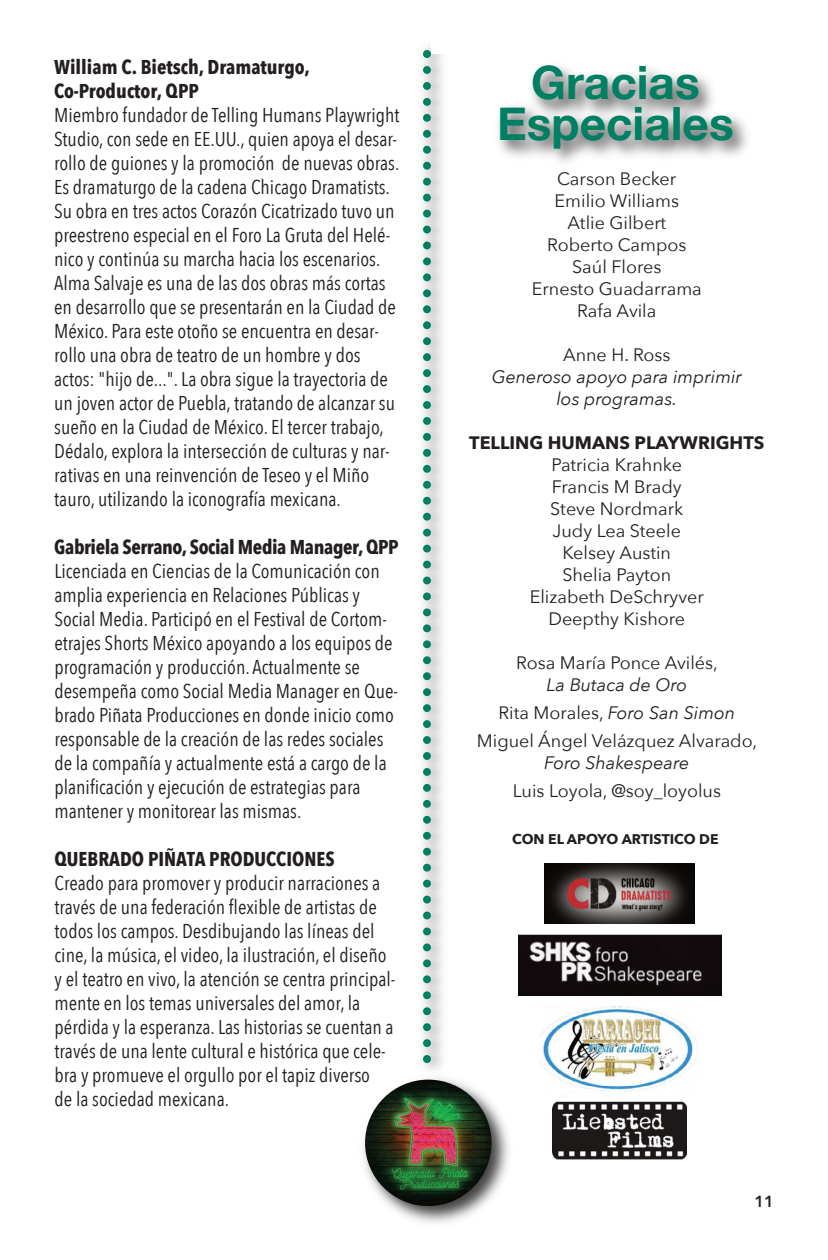
<style>
.page{position:relative;width:828px;height:1260px;background:#fff}
.page>*{position:absolute;margin:0;border:0;box-sizing:border-box;transform-origin:0 0}
.t1{font:700 46px "Helvetica Neue";color:#008063}
.t2{font:20px/24px "Avenir Next Condensed";color:#231f20}
.t3{font:700 20px/24px "Avenir Next Condensed";color:#231f20}
.t4{font:700 20px "Avenir Next Condensed";letter-spacing:-.02em;color:#231f20}
.t5{font:18px/22px "Avenir Next";color:#231f20;text-align:center}
.t6{font:italic 18px/22px "Avenir Next";color:#231f20;text-align:center}
.t7{font:700 18px "Avenir Next";color:#231f20}
.t8{font:600 16px "Avenir Next";color:#231f20}
.t9{font:700 14px "Avenir Next";color:#231f20}
.s1{font-style:normal}
.s2{font-style:italic}
</style>
<div class="page">
<img style="left:498px;top:66px;width:250px;height:97px">
<img style="left:363px;top:1081px;width:146px;height:142px">
<img style="left:365px;top:1080px;width:127px;height:126px;border-radius:50%">
<img style="left:544px;top:863px;width:151px;height:61px">
<img style="left:518px;top:934px;width:204px;height:62px">
<img style="left:553px;top:1101px;width:133px;height:59px">
<img style="left:415px;top:46px;width:39px;height:1035px">
<svg style="left:423px;top:50px;width:8px;height:1013px"></svg>
<img style="left:540px;top:1006px;width:158px;height:86px">
<div style="left:431px;top:30px;width:378px;height:24px;background:#fff"></div>
<p class="t3" style="left:54px;top:56px;width:257px">William C. Bietsch, Dramaturgo,<br>Co-Productor, QPP</p>
<p class="t2" style="left:54px;top:104px;width:347px">Miembro fundador de Telling Humans Playwright Studio, con sede en EE.UU., quien apoya el desar&shy;rollo de guiones y la promoción de nuevas obras.<br>Es dramaturgo de la cadena Chicago Dramatists.<br>Su obra en tres actos Corazón Cicatrizado tuvo un preestreno especial en el Foro La Gruta del Helé&shy;nico y continúa su marcha hacia los escenarios.<br>Alma Salvaje es una de las dos obras más cortas en desarrollo que se presentarán en la Ciudad de México. Para este otoño se encuentra en desar&shy;rollo una obra de teatro de un hombre y dos actos: "hijo de...". La obra sigue la trayectoria de un joven actor de Puebla, tratando de alcanzar su sueño en la Ciudad de México. El tercer trabajo, Dédalo, explora la intersección de culturas y nar&shy;rativas en una reinvención de Teseo y el Miño tauro, utilizando la iconografía mexicana.</p>
<p class="t4" style="left:54px;top:534px;width:346px">Gabriela Serrano, Social Media Manager, QPP</p>
<p class="t2" style="left:54px;top:560px;width:345px">Licenciada en Ciencias de la Comunicación con amplia experiencia en Relaciones Públicas y Social Media. Participó en el Festival de Cortom&shy;etrajes Shorts México apoyando a los equipos de programación y producción. Actualmente se desempeña como Social Media Manager en Que&shy;brado Piñata Producciones en donde inicio como responsable de la creación de las redes sociales de la compañía y actualmente está a cargo de la planificación y ejecución de estrategias para mantener y monitorear las mismas.</p>
<p class="t3" style="left:55px;top:848px;width:282px">QUEBRADO PIÑATA PRODUCCIONES</p>
<p class="t2" style="left:55px;top:872px;width:342px">Creado para promover y producir narraciones a través de una federación flexible de artistas de todos los campos. Desdibujando las líneas del cine, la música, el video, la ilustración, el diseño y el teatro en vivo, la atención se centra principal&shy;mente en los temas universales del amor, la pérdida y la esperanza. Las historias se cuentan a través de una lente cultural e histórica que cele&shy;bra y promueve el orgullo por el tapiz diverso<br>de la sociedad mexicana.</p>
<p class="t1" style="left:531px;top:54px;width:170px">Gracias</p>
<p class="t1" style="left:497px;top:95px;width:238px">especiales</p>
<p class="t5" style="left:557px;top:168px;width:121px">Carson Becker</p>
<p class="t5" style="left:555px;top:190px;width:126px">Emilio Williams</p>
<p class="t5" style="left:567px;top:212px;width:100px">Atlie Gilbert</p>
<p class="t5" style="left:547px;top:234px;width:141px">Roberto Campos</p>
<p class="t5" style="left:572px;top:256px;width:91px">Saúl Flores</p>
<p class="t5" style="left:532px;top:278px;width:172px">Ernesto Guadarrama</p>
<p class="t5" style="left:577px;top:300px;width:81px">Rafa Avila</p>
<p class="t6" style="left:492px;top:344px;width:252px"><span class="s1">Anne H. Ross<br></span>Generoso apoyo para imprimir los programas.</p>
<p class="t7" style="left:469px;top:431px;width:297px">TELLING HUMANS PLAYWRIGHTS</p>
<p class="t5" style="left:552px;top:454px;width:132px">Patricia Krahnke</p>
<p class="t5" style="left:552px;top:476px;width:131px">Francis M Brady</p>
<p class="t5" style="left:550px;top:498px;width:135px">Steve Nordmark</p>
<p class="t5" style="left:553px;top:520px;width:130px">Judy Lea Steele</p>
<p class="t5" style="left:563px;top:542px;width:110px">Kelsey Austin</p>
<p class="t5" style="left:562px;top:564px;width:111px">Shelia Payton</p>
<p class="t5" style="left:530px;top:586px;width:176px">Elizabeth DeSchryver</p>
<p class="t5" style="left:548px;top:608px;width:138px">Deepthy Kishore</p>
<p class="t5" style="left:516px;top:652px;width:203px">Rosa María Ponce Avilés,<br><span class="s2">La Butaca de Oro</span></p>
<p class="t5" style="left:498px;top:702px;width:238px">Rita Morales, <span class="s2">Foro San Simon</span></p>
<p class="t5" style="left:477px;top:730px;width:282px">Miguel Ángel Velázquez Alvarado,<br><span class="s2">Foro Shakespeare</span></p>
<p class="t5" style="left:513px;top:780px;width:210px">Luis Loyola, @soy_loyolus</p>
<p class="t9" style="left:512px;top:830px;width:208px">CON EL APOYO ARTISTICO DE</p>
<p class="t8" style="left:754px;top:1191px;width:21px">11</p>
</div>
